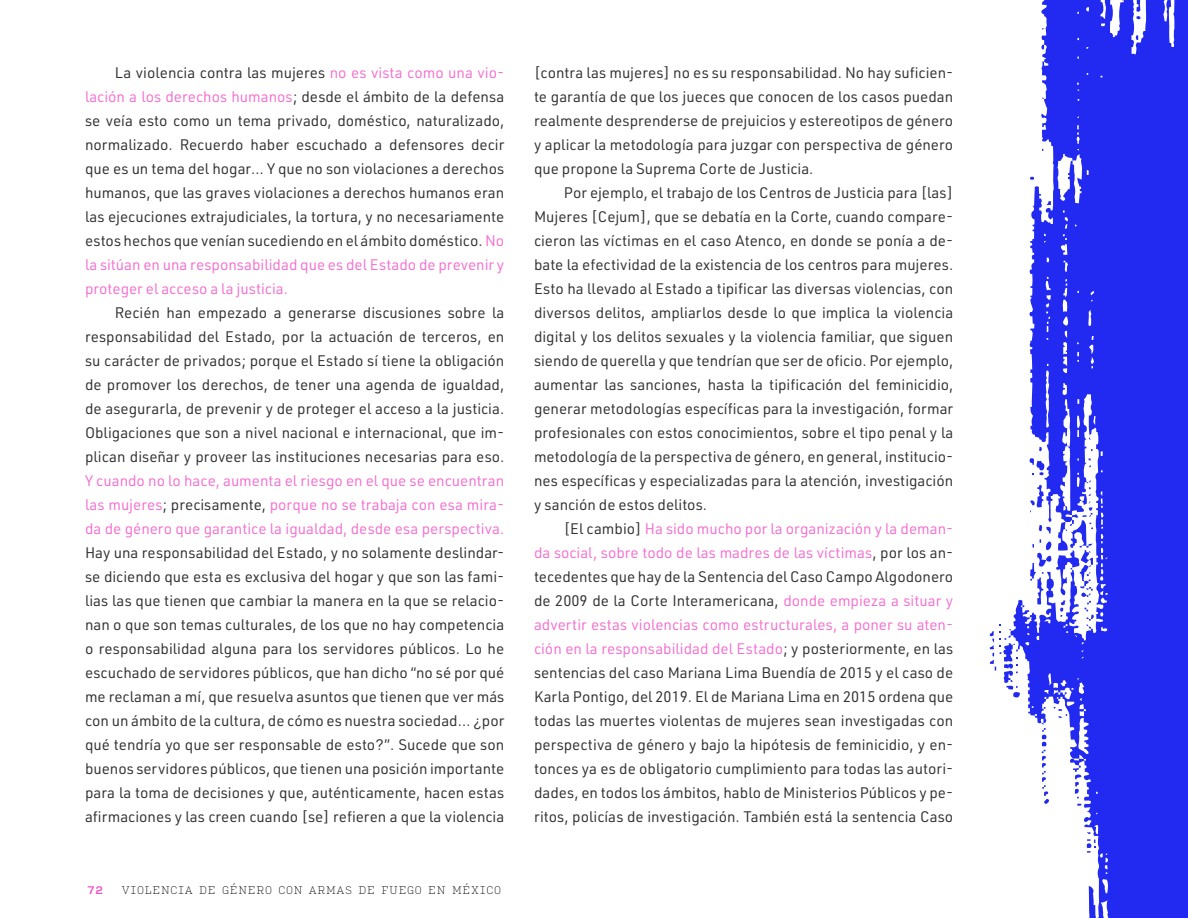
<style>
.page{position:relative;width:1188px;height:918px;background:#fff}
.page>*{position:absolute;margin:0;border:0;box-sizing:border-box;transform-origin:0 0}
.p1_sangria{font:15px/24px "URWDIN";color:#333;text-align:justify}
.t1{font:100 10.5px "Input Serif";color:#000}
.t2{font:500 10.5px "Input Serif";color:#f14ec6}
.s1{color:#f471d1}
</style>
<div class="page">
<svg style="left:1028px;top:0;width:160px;height:918px;background:#4148f3"></svg>
<svg style="left:1041px;top:45px;width:3px;height:5px"></svg>
<svg style="left:1047px;top:201px;width:4px;height:4px"></svg>
<svg style="left:1039px;top:447px;width:3px;height:4px"></svg>
<svg style="left:1030px;top:177px;width:4px;height:3px"></svg>
<svg style="left:1041px;top:707px;width:43px;height:101px"></svg>
<svg style="left:990px;top:458px;width:104px;height:240px"></svg>
<svg style="left:1136px;top:0;width:4px;height:19px"></svg>
<svg style="left:1087px;top:832px;width:8px;height:21px"></svg>
<p class="p1_sangria" style="left:85px;top:60px;width:421px;text-indent:30px">La violencia contra las mujeres <span class="s1">no es vista como una vio&shy;lación a los derechos humanos</span>; desde el ámbito de la defensa se veía esto como un tema privado, doméstico, naturalizado, normalizado. Recuerdo haber escuchado a defensores decir que es un tema del hogar… Y que no son violaciones a derechos humanos, que las graves violaciones a derechos humanos eran las ejecuciones extrajudiciales, la tortura, y no necesariamente estos hechos que venían sucediendo en el ámbito doméstico. <span class="s1">No la sitúan en una responsabilidad que es del Estado de prevenir y proteger el acceso a la justicia.</span></p>
<p class="p1_sangria" style="left:85px;top:300px;width:421px;text-indent:30px">Recién han empezado a generarse discusiones sobre la responsabilidad del Estado, por la actuación de terceros, en su carácter de privados; porque el Estado sí tiene la obligación de promover los derechos, de tener una agenda de igualdad, de asegurarla, de prevenir y de proteger el acceso a la justicia.<br>Obligaciones que son a nivel nacional e internacional, que im&shy;plican diseñar y proveer las instituciones necesarias para eso.<br><span class="s1">Y cuando no lo hace, aumenta el riesgo en el que se encuentran las mujeres</span>; precisamente, <span class="s1">porque no se trabaja con esa mira&shy;da de género que garantice la igualdad, desde esa perspectiva.<br></span>Hay una responsabilidad del Estado, y no solamente deslindar&shy;se diciendo que esta es exclusiva del hogar y que son las fami&shy;lias las que tienen que cambiar la manera en la que se relacio&shy;nan o que son temas culturales, de los que no hay competencia o responsabilidad alguna para los servidores públicos. Lo he escuchado de servidores públicos, que han dicho “no sé por qué me reclaman a mí, que resuelva asuntos que tienen que ver más con un ámbito de la cultura, de cómo es nuestra sociedad… ¿por qué tendría yo que ser responsable de esto?”. Sucede que son buenos servidores públicos, que tienen una posición importante para la toma de decisiones y que, auténticamente, hacen estas afirmaciones y las creen cuando [se] refieren a que la violencia</p>
<p class="t2" style="left:87px;top:881px;width:18px">72</p>
<p class="t1" style="left:122px;top:881px;width:381px">VIOLENCIA DE GÉNERO CON ARMAS DE FUEGO EN MÉXICO</p>
<p class="p1_sangria" style="left:534px;top:60px;width:421px">[contra las mujeres] no es su responsabilidad. No hay suficien&shy;te garantía de que los jueces que conocen de los casos puedan realmente desprenderse de prejuicios y estereotipos de género y aplicar la metodología para juzgar con perspectiva de género que propone la Suprema Corte de Justicia.</p>
<p class="p1_sangria" style="left:534px;top:180px;width:421px;text-indent:30px">Por ejemplo, el trabajo de los Centros de Justicia para [las] Mujeres [Cejum], que se debatía en la Corte, cuando compare&shy;cieron las víctimas en el caso Atenco, en donde se ponía a de&shy;bate la efectividad de la existencia de los centros para mujeres.<br>Esto ha llevado al Estado a tipificar las diversas violencias, con diversos delitos, ampliarlos desde lo que implica la violencia digital y los delitos sexuales y la violencia familiar, que siguen siendo de querella y que tendrían que ser de oficio. Por ejemplo, aumentar las sanciones, hasta la tipificación del feminicidio, generar metodologías específicas para la investigación, formar profesionales con estos conocimientos, sobre el tipo penal y la metodología de la perspectiva de género, en general, institucio&shy;nes específicas y especializadas para la atención, investigación y sanción de estos delitos.</p>
<p class="p1_sangria" style="left:534px;top:516px;width:421px;text-indent:30px">[El cambio] <span class="s1">Ha sido mucho por la organización y la deman&shy;da social, sobre todo de las madres de las víctimas</span>, por los an&shy;tecedentes que hay de la Sentencia del Caso Campo Algodonero de 2009 de la Corte Interamericana, <span class="s1">donde empieza a situar y advertir estas violencias como estructurales, a poner su aten&shy;ción en la responsabilidad del Estado</span>; y posteriormente, en las sentencias del caso Mariana Lima Buendía de 2015 y el caso de Karla Pontigo, del 2019. El de Mariana Lima en 2015 ordena que todas las muertes violentas de mujeres sean investigadas con perspectiva de género y bajo la hipótesis de feminicidio, y en&shy;tonces ya es de obligatorio cumplimiento para todas las autori&shy;dades, en todos los ámbitos, hablo de Ministerios Públicos y pe&shy;ritos, policías de investigación. También está la sentencia Caso</p>
</div>
